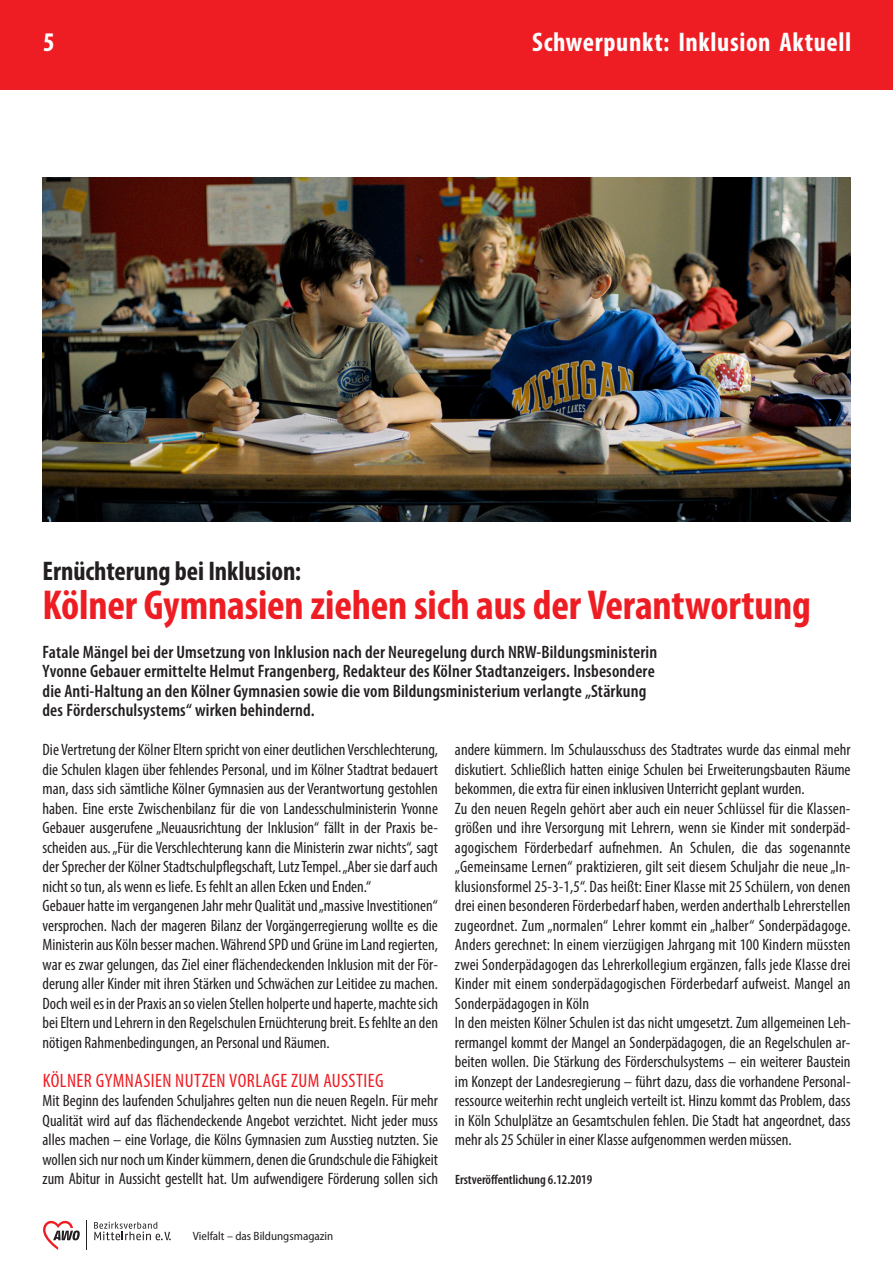
<style>
.page{position:relative;width:893px;height:1263px;background:#fff}
.page>*{position:absolute;margin:0;border:0;box-sizing:border-box;transform-origin:0 0}
.t1{font:700 condensed 42px "Myriad Pro";letter-spacing:-.005em;color:#ee1d23}
.t2{font:700 condensed 27px "Myriad Pro";letter-spacing:.025em;color:#fff}
.t3{font:700 condensed 27px "Myriad Pro";color:#231f20}
.t4{font:condensed 19.5px "Myriad Pro";letter-spacing:.02em;color:#ee1d23}
.t5{font:600 condensed 18px/19.5px "Myriad Pro";letter-spacing:.01em;color:#231f20}
.t6{font:condensed 16.5px/19.5px "Myriad Pro";color:#231f20}
.t7{font:600 condensed 13.5px "Myriad Pro";color:#231f20}
.t8{font:semi-condensed 12px "Myriad Pro";color:#231f20}
</style>
<div class="page">
<div style="left:0;top:0;width:893px;height:90px;background:#ee1d23"></div>
<svg style="left:43px;top:1221px;width:37px;height:29px"></svg>
<svg style="left:94px;top:1222px;width:76px;height:18px"></svg>
<img style="left:43px;top:178px;width:807px;height:343px">
<h2 class="t2" style="left:43px;top:25px;width:13px">5</h2>
<h2 class="t2" style="left:532px;top:25px;width:320px">Schwerpunkt: Inklusion Aktuell</h2>
<h2 class="t3" style="left:43px;top:554px;width:260px">Ernüchterung bei Inklusion:</h2>
<h1 class="t1" style="left:43px;top:578px;width:770px">Kölner Gymnasien ziehen sich aus der Verantwortung</h1>
<p class="t5" style="left:43px;top:642px;width:616px">Fatale Mängel bei der Umsetzung von Inklusion nach der Neuregelung durch NRW-Bildungsministerin Yvonne Gebauer ermittelte Helmut Frangenberg, Redakteur des Kölner Stadtanzeigers. Insbesondere die Anti-Haltung an den Kölner Gymnasien sowie die vom Bildungsministerium verlangte „Stärkung des Förderschulsystems“ wirken behindernd.</p>
<p class="t6" style="left:43px;top:740px;width:397px">Die Vertretung der Kölner Eltern spricht von einer deutlichen Verschlechterung, die Schulen klagen über fehlendes Personal, und im Kölner Stadtrat bedauert man, dass sich sämtliche Kölner Gymnasien aus der Verantwortung gestohlen haben. Eine erste Zwischenbilanz für die von Landesschulministerin Yvonne Gebauer ausgerufene „Neuausrichtung der Inklusion“ fällt in der Praxis be&shy;scheiden aus. „Für die Verschlechterung kann die Ministerin zwar nichts“, sagt der Sprecher der Kölner Stadtschulpflegschaft, Lutz Tempel. „Aber sie darf auch nicht so tun, als wenn es liefe. Es fehlt an allen Ecken und Enden.“<br>Gebauer hatte im vergangenen Jahr mehr Qualität und „massive Investitionen“ versprochen. Nach der mageren Bilanz der Vorgängerregierung wollte es die Ministerin aus Köln besser machen. Während SPD und Grüne im Land regierten, war es zwar gelungen, das Ziel einer flächendeckenden Inklusion mit der För&shy;derung aller Kinder mit ihren Stärken und Schwächen zur Leitidee zu machen.<br>Doch weil es in der Praxis an so vielen Stellen holperte und haperte, machte sich bei Eltern und Lehrern in den Regelschulen Ernüchterung breit. Es fehlte an den nötigen Rahmenbedingungen, an Personal und Räumen.</p>
<p class="t4" style="left:43px;top:1068px;width:342px">KÖLNER GYMNASIEN NUTZEN VORLAGE ZUM AUSSTIEG</p>
<p class="t6" style="left:43px;top:1091px;width:397px;text-align:justify">Mit Beginn des laufenden Schuljahres gelten nun die neuen Regeln. Für mehr Qualität wird auf das flächendeckende Angebot verzichtet. Nicht jeder muss alles machen – eine Vorlage, die Kölns Gymnasien zum Ausstieg nutzten. Sie wollen sich nur noch um Kinder kümmern, denen die Grundschule die Fähigkeit zum Abitur in Aussicht gestellt hat. Um aufwendigere Förderung sollen sich</p>
<p class="t6" style="left:455px;top:740px;width:397px">andere kümmern. Im Schulausschuss des Stadtrates wurde das einmal mehr diskutiert. Schließlich hatten einige Schulen bei Erweiterungsbauten Räume bekommen, die extra für einen inklusiven Unterricht geplant wurden.<br>Zu den neuen Regeln gehört aber auch ein neuer Schlüssel für die Klassen&shy;größen und ihre Versorgung mit Lehrern, wenn sie Kinder mit sonderpäd&shy;agogischem Förderbedarf aufnehmen. An Schulen, die das sogenannte „Gemeinsame Lernen“ praktizieren, gilt seit diesem Schuljahr die neue „In&shy;klusionsformel 25-3-1,5“. Das heißt: Einer Klasse mit 25 Schülern, von denen drei einen besonderen Förderbedarf haben, werden anderthalb Lehrerstellen zugeordnet. Zum „normalen“ Lehrer kommt ein „halber“ Sonderpädagoge.<br>Anders gerechnet: In einem vierzügigen Jahrgang mit 100 Kindern müssten zwei Sonderpädagogen das Lehrerkollegium ergänzen, falls jede Klasse drei Kinder mit einem sonderpädagogischen Förderbedarf aufweist. Mangel an Sonderpädagogen in Köln<br>In den meisten Kölner Schulen ist das nicht umgesetzt. Zum allgemeinen Leh&shy;rermangel kommt der Mangel an Sonderpädagogen, die an Regelschulen ar&shy;beiten wollen. Die Stärkung des Förderschulsystems – ein weiterer Baustein im Konzept der Landesregierung – führt dazu, dass die vorhandene Personal&shy;ressource weiterhin recht ungleich verteilt ist. Hinzu kommt das Problem, dass in Köln Schulplätze an Gesamtschulen fehlen. Die Stadt hat angeordnet, dass mehr als 25 Schüler in einer Klasse aufgenommen werden müssen.</p>
<p class="t7" style="left:455px;top:1172px;width:139px">Erstveröffentlichung 6.12.2019</p>
<p class="t8" style="left:193px;top:1229px;width:142px">Vielfalt – das Bildungsmagazin</p>
</div>
